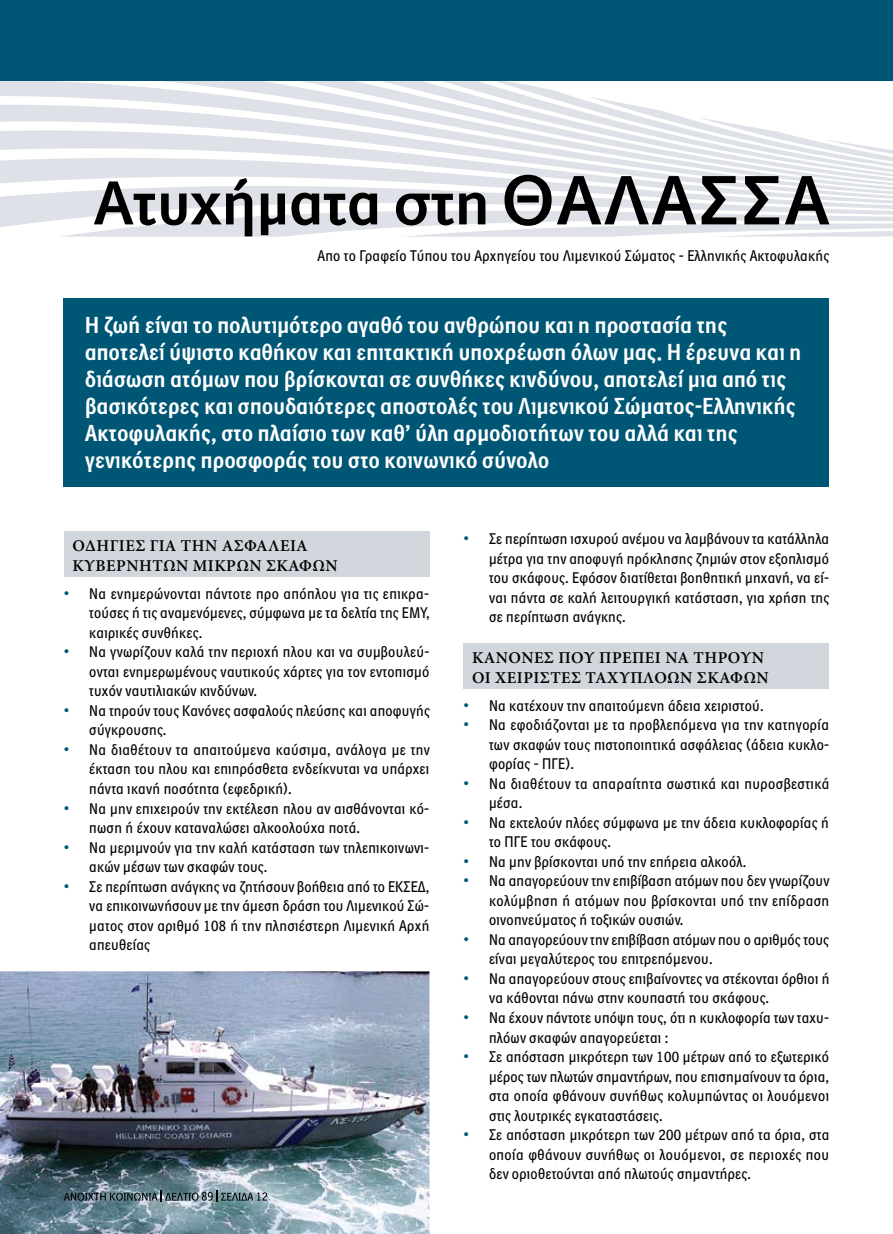
<style>
.page{position:relative;width:893px;height:1234px;background:#fff}
.page>*{position:absolute;margin:0;border:0;box-sizing:border-box;transform-origin:0 0}
.t1{font:700 60px "BI Sans Greek";color:#000}
.t2{font:700 22.5px/27px "BI Sans Condensed Greek";letter-spacing:.015em;color:#fff}
.t3{font:600 16.5px/19.5px "Minion Pro";letter-spacing:.03em;color:#000}
.t4{font:15px/19.5px "BI Sans Condensed Greek";letter-spacing:.015em;color:#000;text-align:justify}
.s1{font-size:67.5px}
.s2{font-size:16.5px;color:#005775}
</style>
<div class="page">
<div style="left:64px;top:531px;width:365px;height:45px;background:#d1d6dd"></div>
<svg style="left:0;top:81px;width:574px;height:16px;fill:#dee1e7"></svg>
<svg style="left:0;top:97px;width:893px;height:139px"></svg>
<div style="left:0;top:0;width:893px;height:81px;background:#005775"></div>
<div style="left:64px;top:298px;width:765px;height:189px;background:#005775"></div>
<div style="left:463px;top:643px;width:366px;height:45px;background:#d1d6dd"></div>
<img style="left:0;top:971px;width:429px;height:262px">
<img style="left:64px;top:1192px;width:94px;height:8px">
<img style="left:165px;top:1192px;width:33px;height:8px">
<svg style="left:202px;top:1190px;width:16px;height:11px"></svg>
<img style="left:221px;top:1191px;width:32px;height:9px">
<img style="left:253px;top:1191px;width:14px;height:9px">
<h1 class="t1" style="left:94px;top:168px;width:736px">Ατυχήματα στη <span class="s1">ΘΑΛΑΣΣΑ</span></h1>
<p class="t4" style="left:317px;top:246px;width:513px">Απο το Γραφείο Τύπου του Αρχηγείου του Λιμενικού Σώματος - Ελληνικής Ακτοφυλακής</p>
<p class="t2" style="left:85px;top:311px;width:718px">Η ζωή είναι το πολυτιµότερο αγαθό του ανθρώπου και η προστασία της αποτελεί ύψιστο καθήκον και επιτακτική υποχρέωση όλων µας. Η έρευνα και η διάσωση ατόµων που βρίσκονται σε συνθήκες κινδύνου, αποτελεί µια από τις βασικότερες και σπουδαιότερες αποστολές του Λιµενικού Σώµατος-Ελληνικής Ακτοφυλακής, στο πλαίσιο των καθ’ ύλη αρµοδιοτήτων του αλλά και της γενικότερης προσφοράς του στο κοινωνικό σύνολο</p>
<p class="t3" style="left:72px;top:536px;width:267px">οδηγιεσ γιά Την άσφάλειά κυΒερνηΤων μικρων σκάφων</p>
<p class="t4" style="left:89px;top:583px;width:342px;text-indent:-26px"><span class="s2">•</span> Να ενημερώνονται πάντοτε προ απόπλου για τις επικρα&shy;τούσες ή τις αναμενόμενες, σύμφωνα με τα δελτία της ΕΜΥ, καιρικές συνθήκες.</p>
<p class="t4" style="left:89px;top:642px;width:342px;text-indent:-26px"><span class="s2">•</span> Να γνωρίζουν καλά την περιοχή πλου και να συμβουλεύ&shy;ονται ενημερωμένους ναυτικούς χάρτες για τον εντοπισμό τυχόν ναυτιλιακών κινδύνων.</p>
<p class="t4" style="left:89px;top:700px;width:342px;text-indent:-26px"><span class="s2">•</span> Να τηρούν τους Κανόνες ασφαλούς πλεύσης και αποφυγής σύγκρουσης.</p>
<p class="t4" style="left:89px;top:739px;width:342px;text-indent:-26px"><span class="s2">•</span> Να διαθέτουν τα απαιτούμενα καύσιμα, ανάλογα με την έκταση του πλου και επιπρόσθετα ενδείκνυται να υπάρχει πάντα ικανή ποσότητα (εφεδρική).</p>
<p class="t4" style="left:89px;top:798px;width:341px;text-indent:-26px"><span class="s2">•</span> Να μην επιχειρούν την εκτέλεση πλου αν αισθάνονται κό&shy;πωση ή έχουν καταναλώσει αλκοολούχα ποτά.</p>
<p class="t4" style="left:89px;top:837px;width:342px;text-indent:-26px"><span class="s2">•</span> Να μεριμνούν για την καλή κατάσταση των τηλεπικοινωνι&shy;ακών μέσων των σκαφών τους.</p>
<p class="t4" style="left:89px;top:876px;width:342px;text-indent:-26px"><span class="s2">•</span> Σε περίπτωση ανάγκης να ζητήσουν βοήθεια από το ΕΚΣΕΔ, να επικοινωνήσουν με την άμεση δράση του Λιμενικού Σώ&shy;ματος στον αριθμό 108 ή την πλησιέστερη Λιμενική Αρχή απευθείας</p>
<p class="t4" style="left:489px;top:529px;width:342px;text-indent:-26px"><span class="s2">•</span> Σε περίπτωση ισχυρού ανέμου να λαμβάνουν τα κατάλληλα μέτρα για την αποφυγή πρόκλησης ζημιών στον εξοπλισμό του σκάφους. Εφόσον διατίθεται βοηθητική μηχανή, να εί&shy;ναι πάντα σε καλή λειτουργική κατάσταση, για χρήση της σε περίπτωση ανάγκης.</p>
<p class="t3" style="left:472px;top:648px;width:298px">κάνονεσ που πρεπει νά Τηρουν οι ΧειρισΤεσ ΤάΧυπλοων σκάφων</p>
<p class="t4" style="left:463px;top:695px;width:302px"><span class="s2">•</span> Να κατέχουν την απαιτούμενη άδεια χειριστού.</p>
<p class="t4" style="left:489px;top:715px;width:342px;text-indent:-26px"><span class="s2">•</span> Να εφοδιάζονται με τα προβλεπόμενα για την κατηγορία των σκαφών τους πιστοποιητικά ασφάλειας (άδεια κυκλο&shy;φορίας - ΠΓΕ).</p>
<p class="t4" style="left:489px;top:773px;width:342px;text-indent:-26px"><span class="s2">•</span> Να διαθέτουν τα απαραίτητα σωστικά και πυροσβεστικά μέσα.</p>
<p class="t4" style="left:489px;top:812px;width:341px;text-indent:-26px"><span class="s2">•</span> Να εκτελούν πλόες σύμφωνα με την άδεια κυκλοφορίας ή το ΠΓΕ του σκάφους.</p>
<p class="t4" style="left:463px;top:851px;width:284px"><span class="s2">•</span> Να μην βρίσκονται υπό την επήρεια αλκοόλ.</p>
<p class="t4" style="left:489px;top:871px;width:342px;text-indent:-26px"><span class="s2">•</span> Να απαγορεύουν την επιβίβαση ατόμων που δεν γνωρίζουν κολύμβηση ή ατόμων που βρίσκονται υπό την επίδραση οινοπνεύματος ή τοξικών ουσιών.</p>
<p class="t4" style="left:489px;top:929px;width:341px;text-indent:-26px"><span class="s2">•</span> Να απαγορεύουν την επιβίβαση ατόμων που ο αριθμός τους είναι μεγαλύτερος του επιτρεπόμενου.</p>
<p class="t4" style="left:489px;top:968px;width:342px;text-indent:-26px"><span class="s2">•</span> Να απαγορεύουν στους επιβαίνοντες να στέκονται όρθιοι ή να κάθονται πάνω στην κουπαστή του σκάφους.</p>
<p class="t4" style="left:489px;top:1007px;width:342px;text-indent:-26px"><span class="s2">•</span> Να έχουν πάντοτε υπόψη τους, ότι η κυκλοφορία των ταχυ&shy;πλόων σκαφών απαγορεύεται :</p>
<p class="t4" style="left:489px;top:1046px;width:342px;text-indent:-26px"><span class="s2">•</span> Σε απόσταση μικρότερη των 100 μέτρων από το εξωτερικό μέρος των πλωτών σημαντήρων, που επισημαίνουν τα όρια, στα οποία φθάνουν συνήθως κολυμπώντας οι λουόμενοι στις λουτρικές εγκαταστάσεις.</p>
<p class="t4" style="left:489px;top:1124px;width:342px;text-indent:-26px"><span class="s2">•</span> Σε απόσταση μικρότερη των 200 μέτρων από τα όρια, στα οποία φθάνουν συνήθως οι λουόμενοι, σε περιοχές που δεν οριοθετούνται από πλωτούς σημαντήρες.</p>
</div>
